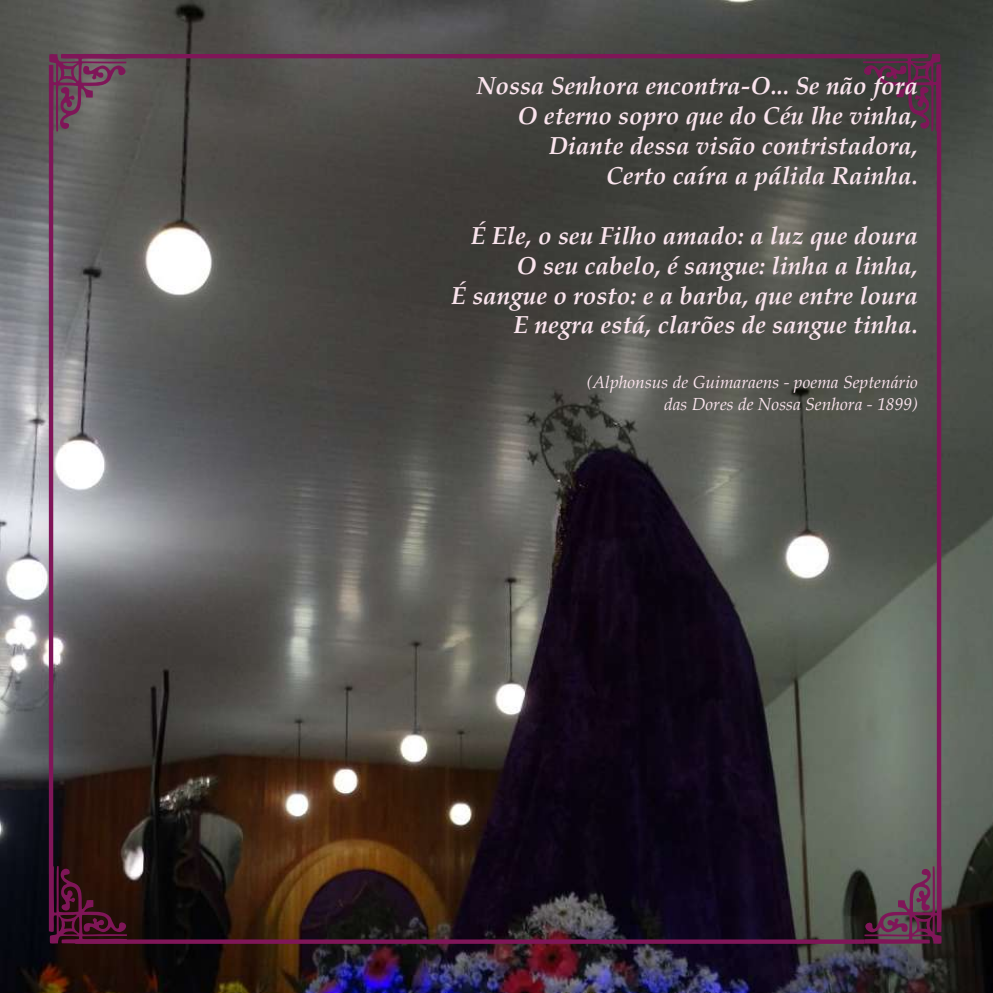
<style>
.page{position:relative;width:993px;height:993px;background:#fff}
.page>*{position:absolute;margin:0;border:0;box-sizing:border-box;transform-origin:0 0}
.t1{font:140px "Corn Pop Three";color:#7f1658}
.t2{font:italic 700 24.5px/29.9px "Palatino Linotype";color:#fae4ed;text-align:right}
.t3{font:italic 17.5px/21.3px "Palatino Linotype";color:#fae4ed;text-align:right}
</style>
<div class="page">
<img style="left:0;top:0;width:992px;height:992px">
<hr style="left:61px;top:54px;width:857px;height:4px;background:#7f1658">
<svg style="left:127px;top:939px;width:737px;height:4px;background:#731550"></svg>
<svg style="left:936px;top:131px;width:4px;height:800px;background:#752456"></svg>
<hr style="left:49px;top:65px;width:4px;height:866px;background:#7f1658">
<svg style="left:862px;top:53px;width:78px;height:78px;background:#3f3b3b"></svg>
<svg style="left:49px;top:865px;width:78px;height:78px;background:#2a100e"></svg>
<h1 class="t1" style="left:43px;top:1px;width:86px">g</h1>
<p class="t2" style="left:476px;top:71px;width:443px">Nossa Senhora encontra-O... Se não fora O eterno sopro que do Céu lhe vinha, Diante dessa visão contristadora,<br>Certo caíra a pálida Rainha.</p>
<p class="t2" style="left:451px;top:220px;width:468px">É Ele, o seu Filho amado: a luz que doura O seu cabelo, é sangue: linha a linha,<br>É sangue o rosto: e a barba, que entre loura E negra está, clarões de sangue tinha.</p>
<p class="t3" style="left:586px;top:371px;width:333px">(Alphonsus de Guimaraens - poema Septenário das Dores de Nossa Senhora - 1899)</p>
<h1 class="t1" style="left:947px;top:996px;width:86px;rotate:-180deg">g</h1>
</div>
